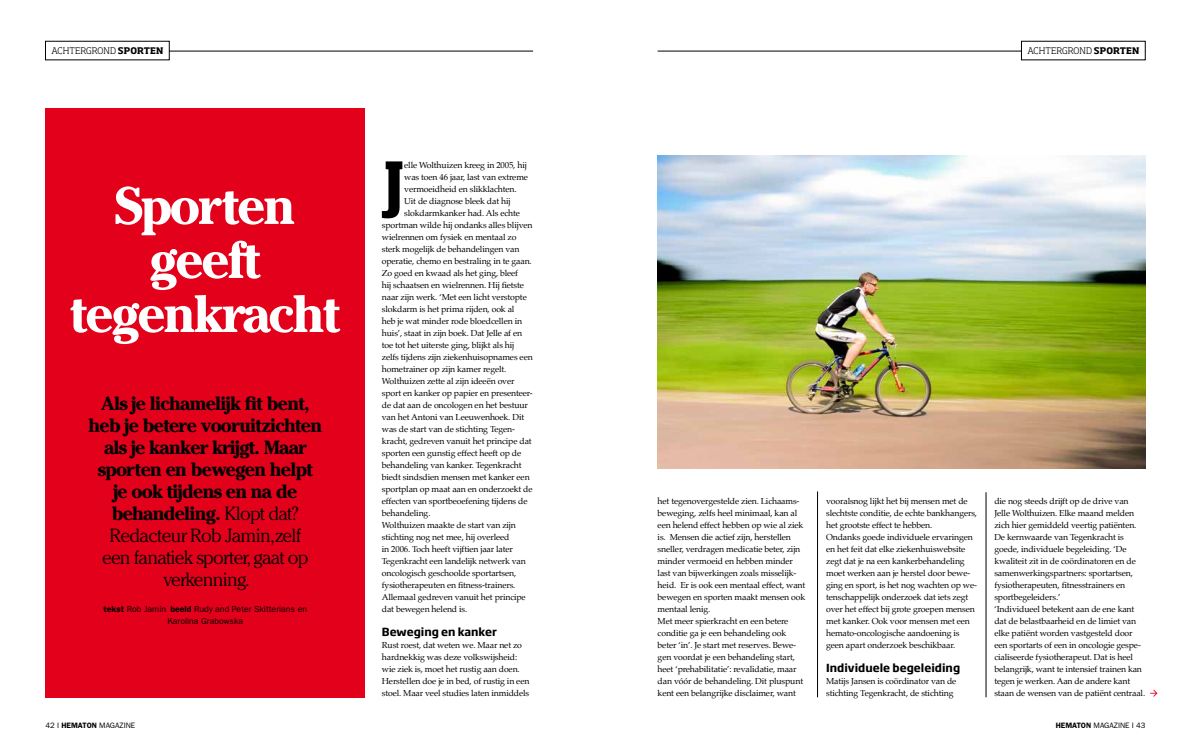
<style>
.page{position:relative;width:1191px;height:752px;background:#fff}
.page>*{position:absolute;margin:0;border:0;box-sizing:border-box;transform-origin:0 0}
.t1{font:700 59.4px "Soho Std";color:#000}
.t2{font:700 52px/54px "Cheltenham Std";letter-spacing:-.04em;color:#fff;text-align:center}
.t3{font:700 19px/22px "Cheltenham Std";letter-spacing:-.04em;color:#000;text-align:center}
.t4{font:700 11px "Soho Gothic Std";color:#000}
.t5{font:300 9px "Soho Std";letter-spacing:.015em;color:#000}
.t6{font:8.7px/12px "Palatino";letter-spacing:-.015em;color:#000}
.t7{font:8.7px/12px "ITC Franklin Gothic Std";color:#000;text-align:center}
.t8{font:7.8px "ITC Franklin Gothic Std";color:#000}
.s1{font-weight:700}
.s2{font-weight:300}
.s3{font-weight:600}
</style>
<div class="page">
<hr style="left:657px;top:51px;width:488px;height:1px;background:#000">
<hr style="left:45px;top:51px;width:488px;height:1px;background:#000">
<div style="left:45px;top:41px;width:124px;height:19px;background:#fff"></div>
<div style="left:1021px;top:41px;width:124px;height:19px;background:#fff"></div>
<svg style="left:1150px;top:690px;width:7px;height:6px"></svg>
<div style="left:45px;top:108px;width:320px;height:589px;background:#e2001a"></div>
<hr style="left:817px;top:491px;width:1px;height:206px;background:#000">
<hr style="left:985px;top:492px;width:1px;height:205px;background:#000">
<img style="left:658px;top:156px;width:487px;height:312px">
<p class="t5" style="left:51px;top:45px;width:114px">ACHTERGROND <span class="s1">SPORTEN</span></p>
<p class="t5" style="left:1027px;top:45px;width:114px">ACHTERGROND <span class="s1">SPORTEN</span></p>
<h2 class="t2" style="left:70px;top:178px;width:272px">Sporten geeft tegenkracht</h2>
<h3 class="t3" style="left:89px;top:391px;width:235px">Als je lichamelijk fit bent, heb je betere vooruitzichten als je kanker krijgt. Maar sporten en bewegen helpt je ook tijdens en na de behandeling. <span class="s2">Klopt dat?<br>Redacteur Rob Jamin,zelf<br>een fanatiek sporter, gaat op verkenning.</span></h3>
<p class="t7" style="left:103px;top:603px;width:205px"><span class="s3">tekst</span> Rob Jamin <span class="s3">beeld</span> Rudy and Peter Skitterians en<br>Karolina Grabowska</p>
<h1 class="t1" style="left:383px;top:145px;width:23px">J</h1>
<p class="t6" style="left:404px;top:159px;width:124px">elle Wolthuizen kreeg in 2005, hij</p>
<p class="t6" style="left:404px;top:171px;width:125px">was toen 46 jaar, last van extreme</p>
<p class="t6" style="left:404px;top:183px;width:114px">vermoeidheid en slikklachten.</p>
<p class="t6" style="left:404px;top:195px;width:108px">Uit de diagnose bleek dat hij</p>
<p class="t6" style="left:404px;top:207px;width:117px">slokdarmkanker had. Als echte</p>
<p class="t6" style="left:382px;top:219px;width:152px">sportman wilde hij ondanks alles blijven</p>
<p class="t6" style="left:382px;top:231px;width:136px">wielrennen om fysiek en mentaal zo</p>
<p class="t6" style="left:382px;top:243px;width:139px">sterk mogelijk de behandelingen van</p>
<p class="t6" style="left:382px;top:255px;width:151px">operatie, chemo en bestraling in te gaan.</p>
<p class="t6" style="left:382px;top:267px;width:138px">Zo goed en kwaad als het ging, bleef</p>
<p class="t6" style="left:382px;top:279px;width:144px">hij schaatsen en wielrennen. Hij fietste</p>
<p class="t6" style="left:382px;top:291px;width:146px">naar zijn werk. ‘Met een licht verstopte</p>
<p class="t6" style="left:382px;top:303px;width:134px">slokdarm is het prima rijden, ook al</p>
<p class="t6" style="left:382px;top:315px;width:142px">heb je wat minder rode bloedcellen in</p>
<p class="t6" style="left:382px;top:327px;width:142px">huis’, staat in zijn boek. Dat Jelle af en</p>
<p class="t6" style="left:382px;top:339px;width:134px">toe tot het uiterste ging, blijkt als hij</p>
<p class="t6" style="left:382px;top:351px;width:152px">zelfs tijdens zijn ziekenhuisopnames een</p>
<p class="t6" style="left:382px;top:363px;width:126px">hometrainer op zijn kamer regelt.</p>
<p class="t6" style="left:382px;top:375px;width:134px">Wolthuizen zette al zijn ideeën over</p>
<p class="t6" style="left:382px;top:387px;width:152px">sport en kanker op papier en presenteer-</p>
<p class="t6" style="left:382px;top:399px;width:148px">de dat aan de oncologen en het bestuur</p>
<p class="t6" style="left:382px;top:411px;width:144px">van het Antoni van Leeuwenhoek. Dit</p>
<p class="t6" style="left:382px;top:423px;width:135px">was de start van de stichting Tegen-</p>
<p class="t6" style="left:382px;top:435px;width:151px">kracht, gedreven vanuit het principe dat</p>
<p class="t6" style="left:382px;top:447px;width:141px">sporten een gunstig effect heeft op de</p>
<p class="t6" style="left:382px;top:459px;width:141px">behandeling van kanker. Tegenkracht</p>
<p class="t6" style="left:382px;top:471px;width:149px">biedt sindsdien mensen met kanker een</p>
<p class="t6" style="left:382px;top:483px;width:152px">sportplan op maat aan en onderzoekt de</p>
<p class="t6" style="left:382px;top:495px;width:147px">effecten van sportbeoefening tijdens de</p>
<p class="t6" style="left:382px;top:507px;width:50px">behandeling.</p>
<p class="t6" style="left:382px;top:519px;width:136px">Wolthuizen maakte de start van zijn</p>
<p class="t6" style="left:382px;top:531px;width:129px">stichting nog net mee, hij overleed</p>
<p class="t6" style="left:382px;top:543px;width:133px">in 2006. Toch heeft vijftien jaar later</p>
<p class="t6" style="left:382px;top:555px;width:146px">Tegenkracht een landelijk netwerk van</p>
<p class="t6" style="left:382px;top:567px;width:136px">oncologisch geschoolde sportartsen,</p>
<p class="t6" style="left:382px;top:579px;width:135px">fysiotherapeuten en fitness-trainers.</p>
<p class="t6" style="left:382px;top:591px;width:145px">Allemaal gedreven vanuit het principe</p>
<p class="t6" style="left:382px;top:603px;width:87px">dat bewegen helend is.</p>
<p class="t4" style="left:382px;top:624px;width:117px">Beweging en kanker</p>
<p class="t6" style="left:382px;top:639px;width:149px">Rust roest, dat weten we. Maar net zo hardnekkig was deze volkswijsheid: wie ziek is, moet het rustig aan doen.<br>Herstellen doe je in bed, of rustig in een stoel. Maar veel studies laten inmiddels</p>
<p class="t6" style="left:657px;top:495px;width:149px">het tegenovergestelde zien. Lichaams&shy;beweging, zelfs heel minimaal, kan al een helend effect hebben op wie al ziek is. Mensen die actief zijn, herstellen sneller, verdragen medicatie beter, zijn minder vermoeid en hebben minder last van bijwerkingen zoals misselijk&shy;heid. Er is ook een mentaal effect, want bewegen en sporten maakt mensen ook mentaal lenig.<br>Met meer spierkracht en een betere conditie ga je een behandeling ook beter ‘in’. Je start met reserves. Bewe&shy;gen voordat je een behandeling start, heet ‘prehabilitatie’: revalidatie, maar dan vóór de behandeling. Dit pluspunt kent een belangrijke disclaimer, want</p>
<p class="t6" style="left:826px;top:495px;width:152px">vooralsnog lijkt het bij mensen met de slechtste conditie, de echte bankhangers, het grootste effect te hebben.<br>Ondanks goede individuele ervaringen en het feit dat elke ziekenhuiswebsite zegt dat je na een kankerbehandeling moet werken aan je herstel door bewe&shy;ging en sport, is het nog wachten op we&shy;tenschappelijk onderzoek dat iets zegt over het effect bij grote groepen mensen met kanker. Ook voor mensen met een hemato-oncologische aandoening is geen apart onderzoek beschikbaar.</p>
<p class="t4" style="left:826px;top:660px;width:136px">Individuele begeleiding</p>
<p class="t6" style="left:826px;top:675px;width:132px">Matijs Jansen is coördinator van de stichting Tegenkracht, de stichting</p>
<p class="t6" style="left:994px;top:495px;width:152px">die nog steeds drijft op de drive van Jelle Wolthuizen. Elke maand melden zich hier gemiddeld veertig patiënten.<br>De kernwaarde van Tegenkracht is goede, individuele begeleiding. ‘De kwaliteit zit in de coördinatoren en de samenwerkingspartners: sportartsen, fysiotherapeuten, fitnesstrainers en sportbegeleiders.’<br>‘Individueel betekent aan de ene kant dat de belastbaarheid en de limiet van elke patiënt worden vastgesteld door een sportarts of een in oncologie gespe&shy;cialiseerde fysiotherapeut. Dat is heel belangrijk, want te intensief trainen kan tegen je werken. Aan de andere kant staan de wensen van de patiënt centraal.</p>
<p class="t8" style="left:45px;top:720px;width:91px">42 I <span class="s3">HEMATON</span> MAGAZINE</p>
<p class="t8" style="left:1055px;top:720px;width:91px"><span class="s3">HEMATON</span> MAGAZINE I 43</p>
</div>
